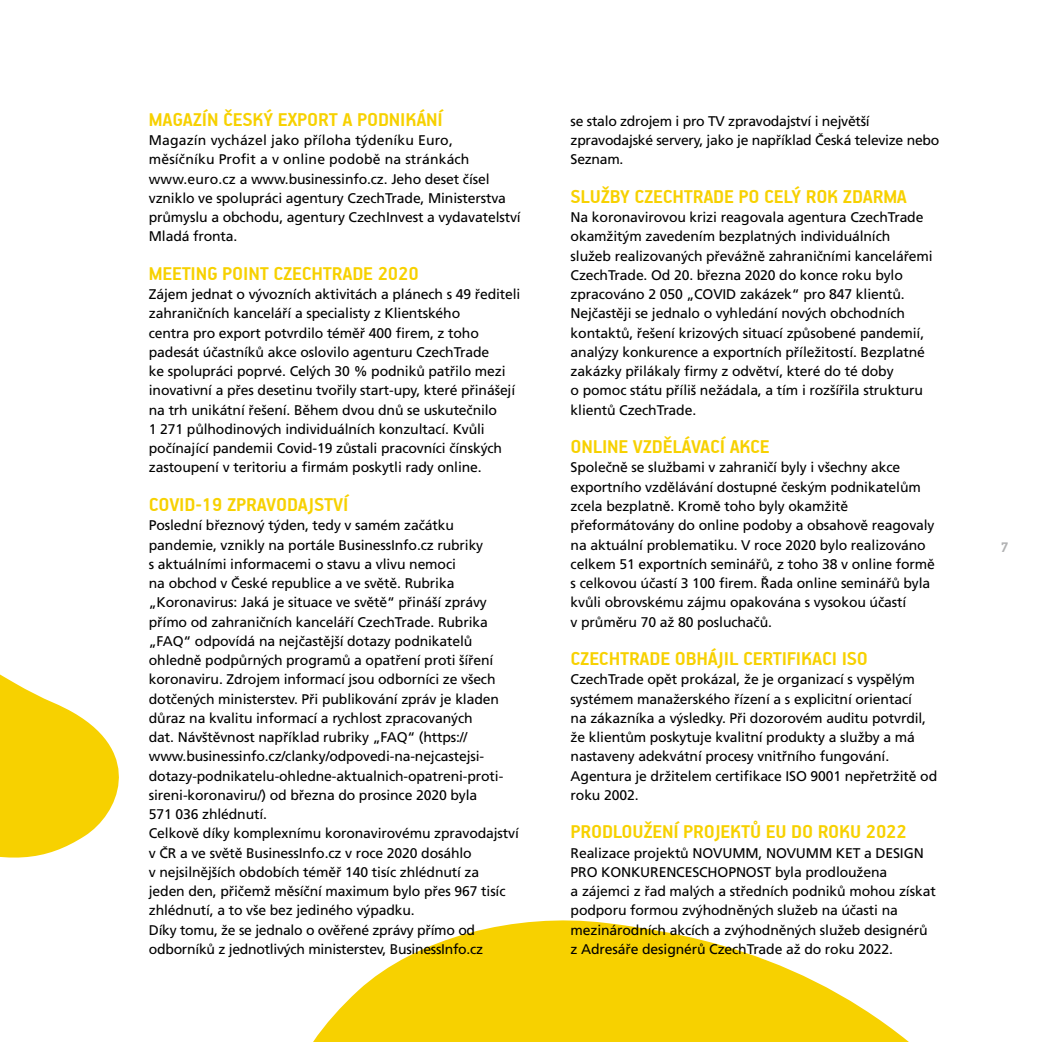
<style>
.page{position:relative;width:1042px;height:1042px;background:#fff}
.page>*{position:absolute;margin:0;border:0;box-sizing:border-box;transform-origin:0 0}
.t1{font:700 21px "PF Handbook Pro";letter-spacing:-.01em;color:#f7d100}
.t2{font:700 15.75px "PF Handbook Pro";color:#b1b2b3}
.t3{font:14px/19.2px "Frutiger CE";letter-spacing:-.01em;color:#000}
</style>
<div class="page">
<svg style="left:0;top:674px;width:119px;height:184px;fill:#f7d100"></svg>
<svg style="left:313px;top:920px;width:596px;height:122px;fill:#f7d100"></svg>
<h1 class="t1" style="left:149px;top:107px;width:296px">MAGAZÍN ČESKÝ EXPORT A PODNIKÁNÍ</h1>
<p class="t3" style="left:149px;top:131px;width:373px">Magazín vycházel jako příloha týdeníku Euro, měsíčníku Profit a v online podobě na stránkách www.euro.cz a www.businessinfo.cz. Jeho deset čísel vzniklo ve spolupráci agentury CzechTrade, Ministerstva průmyslu a obchodu, agentury CzechInvest a vydavatelství Mladá fronta.</p>
<h1 class="t1" style="left:149px;top:261px;width:271px">MEETING POINT CZECHTRADE 2020</h1>
<p class="t3" style="left:149px;top:285px;width:373px">Zájem jednat o vývozních aktivitách a plánech s 49 řediteli zahraničních kanceláří a specialisty z Klientského<br>centra pro export potvrdilo téměř 400 firem, z toho padesát účastníků akce oslovilo agenturu CzechTrade<br>ke spolupráci poprvé. Celých 30 % podniků patřilo mezi inovativní a přes desetinu tvořily start-upy, které přinášejí na trh unikátní řešení. Během dvou dnů se uskutečnilo<br>1 271 půlhodinových individuálních konzultací. Kvůli počínající pandemii Covid-19 zůstali pracovníci čínských zastoupení v teritoriu a firmám poskytli rady online.</p>
<h1 class="t1" style="left:149px;top:492px;width:201px">COVID-19 ZPRAVODAJSTVÍ</h1>
<p class="t3" style="left:149px;top:516px;width:372px">Poslední březnový týden, tedy v samém začátku pandemie, vznikly na portále BusinessInfo.cz rubriky<br>s aktuálními informacemi o stavu a vlivu nemoci<br>na obchod v České republice a ve světě. Rubrika „Koronavirus: Jaká je situace ve světě“ přináší zprávy přímo od zahraničních kanceláří CzechTrade. Rubrika „FAQ“ odpovídá na nejčastější dotazy podnikatelů ohledně podpůrných programů a opatření proti šíření koronaviru. Zdrojem informací jsou odborníci ze všech dotčených ministerstev. Při publikování zpráv je kladen důraz na kvalitu informací a rychlost zpracovaných<br>dat. Návštěvnost například rubriky „FAQ“ (https:// www.businessinfo.cz/clanky/odpovedi-na-nejcastejsi&shy;dotazy-podnikatelu-ohledne-aktualnich-opatreni-proti&shy;sireni-koronaviru/) od března do prosince 2020 byla<br>571 036 zhlédnutí.<br>Celkově díky komplexnímu koronavirovému zpravodajství v ČR a ve světě BusinessInfo.cz v roce 2020 dosáhlo<br>v nejsilnějších obdobích téměř 140 tisíc zhlédnutí za<br>jeden den, přičemž měsíční maximum bylo přes 967 tisíc zhlédnutí, a to vše bez jediného výpadku.<br>Díky tomu, že se jednalo o ověřené zprávy přímo od odborníků z jednotlivých ministerstev, BusinessInfo.cz</p>
<p class="t3" style="left:570px;top:111px;width:370px">se stalo zdrojem i pro TV zpravodajství i největší zpravodajské servery, jako je například Česká televize nebo<br>Seznam.</p>
<h1 class="t1" style="left:570px;top:184px;width:338px">SLUŽBY CZECHTRADE PO CELÝ ROK ZDARMA</h1>
<p class="t3" style="left:570px;top:208px;width:364px">Na koronavirovou krizi reagovala agentura CzechTrade okamžitým zavedením bezplatných individuálních služeb realizovaných převážně zahraničními kancelářemi CzechTrade. Od 20. března 2020 do konce roku bylo zpracováno 2 050 „COVID zakázek“ pro 847 klientů.<br>Nejčastěji se jednalo o vyhledání nových obchodních kontaktů, řešení krizových situací způsobené pandemií, analýzy konkurence a exportních příležitostí. Bezplatné zakázky přilákaly firmy z odvětví, které do té doby<br>o pomoc státu příliš nežádala, a tím i rozšířila strukturu klientů CzechTrade.</p>
<h1 class="t1" style="left:570px;top:434px;width:201px">ONLINE VZDĚLÁVACÍ AKCE</h1>
<p class="t3" style="left:570px;top:458px;width:366px">Společně se službami v zahraničí byly i všechny akce exportního vzdělávání dostupné českým podnikatelům zcela bezplatně. Kromě toho byly okamžitě přeformátovány do online podoby a obsahově reagovaly na aktuální problematiku. V roce 2020 bylo realizováno celkem 51 exportních seminářů, z toho 38 v online formě s celkovou účastí 3 100 firem. Řada online seminářů byla kvůli obrovskému zájmu opakována s vysokou účastí<br>v průměru 70 až 80 posluchačů.</p>
<h1 class="t1" style="left:570px;top:646px;width:299px">CZECHTRADE OBHÁJIL CERTIFIKACI ISO</h1>
<p class="t3" style="left:570px;top:670px;width:368px">CzechTrade opět prokázal, že je organizací s vyspělým systémem manažerského řízení a s explicitní orientací<br>na zákazníka a výsledky. Při dozorovém auditu potvrdil, že klientům poskytuje kvalitní produkty a služby a má nastaveny adekvátní procesy vnitřního fungování.<br>Agentura je držitelem certifikace ISO 9001 nepřetržitě od roku 2002.</p>
<h1 class="t1" style="left:570px;top:819px;width:338px">PRODLOUŽENÍ PROJEKTŮ EU DO ROKU 2022</h1>
<p class="t3" style="left:570px;top:843px;width:367px">Realizace projektů NOVUMM, NOVUMM KET a DESIGN PRO KONKURENCESCHOPNOST byla prodloužena<br>a zájemci z řad malých a středních podniků mohou získat podporu formou zvýhodněných služeb na účasti na mezinárodních akcích a zvýhodněných služeb designérů z Adresáře designérů CzechTrade až do roku 2022.</p>
<p class="t2" style="left:1001px;top:537px;width:9px">7</p>
</div>
